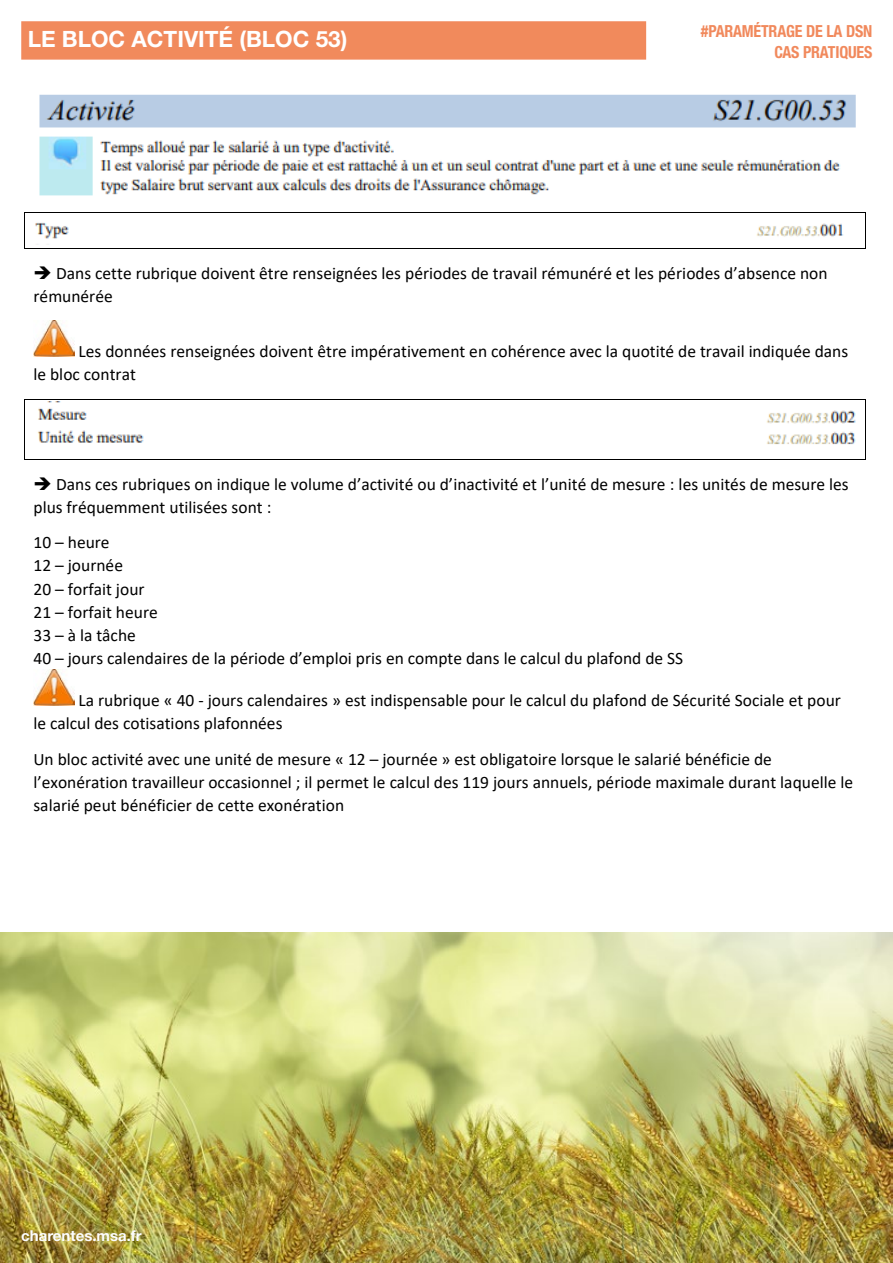
<style>
.page{position:relative;width:893px;height:1263px;background:#fff}
.page>*{position:absolute;margin:0;border:0;box-sizing:border-box;transform-origin:0 0}
.t1{font:700 22.5px "Helvetica Neue LT Std";color:#fff}
.t2{font:17.4px/23px "Calibri";color:#000}
.t3{font:700 condensed 16.65px/21px "Helvetica Neue LT Std";letter-spacing:-.01em;color:#f1895c;text-align:right;scale:.96 1}
.t4{font:700 15px "Helvetica Neue LT Std";color:#fdfdfe}
</style>
<div class="page">
<div style="left:21px;top:21px;width:625px;height:39px;background:#f18a5c;border:2px solid #f1895c"></div>
<img style="left:0;top:933px;width:893px;height:330px">
<hr style="left:25px;top:212px;width:840px;height:1px;background:#000">
<hr style="left:25px;top:248px;width:840px;height:1px;background:#000">
<hr style="left:24px;top:213px;width:1px;height:35px;background:#000">
<hr style="left:865px;top:213px;width:1px;height:35px;background:#000">
<hr style="left:25px;top:399px;width:840px;height:1px;background:#000">
<hr style="left:25px;top:459px;width:840px;height:1px;background:#000">
<hr style="left:24px;top:400px;width:1px;height:59px;background:#000">
<hr style="left:865px;top:400px;width:1px;height:59px;background:#000">
<img style="left:39px;top:94px;width:817px;height:102px">
<img style="left:35px;top:223px;width:809px;height:16px">
<img style="left:34px;top:321px;width:41px;height:36px">
<img style="left:37px;top:401px;width:819px;height:44px">
<img style="left:34px;top:670px;width:41px;height:36px">
<p class="t1" style="left:28px;top:25px;width:321px">LE BLOC ACTIVITÉ (BLOC 53)</p>
<p class="t3" style="left:701px;top:21px;width:180px">#PARAMÉTRAGE DE LA DSN<br>CAS PRATIQUES</p>
<p class="t2" style="left:34px;top:261px;width:795px">➔ Dans cette rubrique doivent être renseignées les périodes de travail rémunéré et les périodes d’absence non rémunérée</p>
<p class="t2" style="left:34px;top:339px;width:816px;text-indent:45px">Les données renseignées doivent être impérativement en cohérence avec la quotité de travail indiquée dans le bloc contrat</p>
<p class="t2" style="left:34px;top:472px;width:817px">➔ Dans ces rubriques on indique le volume d’activité ou d’inactivité et l’unité de mesure : les unités de mesure les plus fréquemment utilisées sont :</p>
<p class="t2" style="left:33px;top:531px;width:651px">10 – heure<br>12 – journée<br>20 – forfait jour<br>21 – forfait heure<br>33 – à la tâche<br>40 – jours calendaires de la période d’emploi pris en compte dans le calcul du plafond de SS</p>
<p class="t2" style="left:33px;top:688px;width:809px;text-indent:45px">La rubrique « 40 - jours calendaires » est indispensable pour le calcul du plafond de Sécurité Sociale et pour le calcul des cotisations plafonnées</p>
<p class="t2" style="left:33px;top:747px;width:821px">Un bloc activité avec une unité de mesure « 12 – journée » est obligatoire lorsque le salarié bénéficie de l’exonération travailleur occasionnel ; il permet le calcul des 119 jours annuels, période maximale durant laquelle le salarié peut bénéficier de cette exonération</p>
<p class="t4" style="left:21px;top:1226px;width:122px">charentes.msa.fr</p>
</div>
